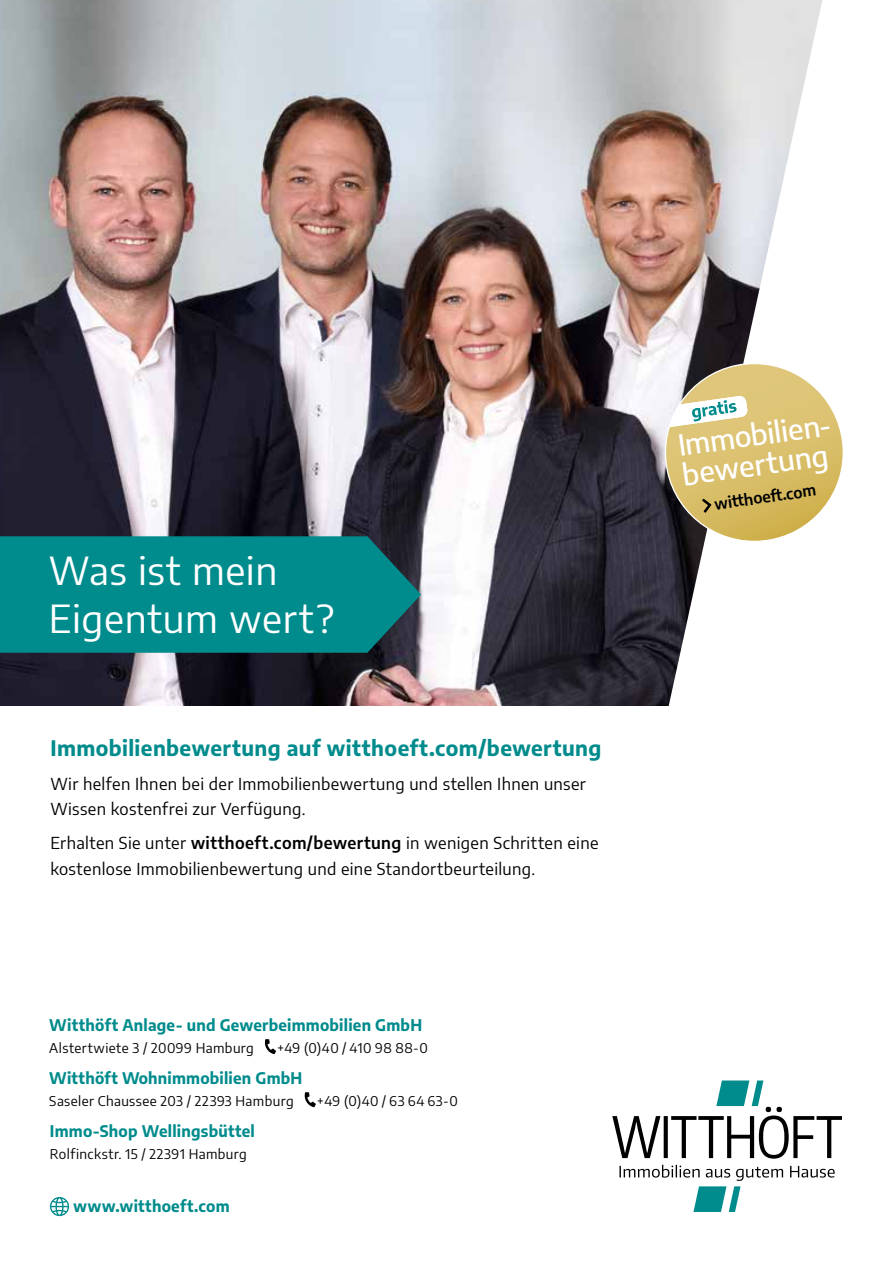
<style>
.page{position:relative;width:893px;height:1263px;background:#fff}
.page>*{position:absolute;margin:0;border:0;box-sizing:border-box;transform-origin:0 0}
.t1{font:38.7px/48px "Encode Sans";letter-spacing:.015em;color:#fff}
.t2{font:500 29.25px/29.5px "Encode Sans";color:#fff}
.t3{font:700 21px "Encode Sans";letter-spacing:.02em;color:#008b8c}
.t4{font:16.5px/25.5px "Encode Sans";letter-spacing:.02em;color:#000}
.t5{font:700 15.75px "Encode Sans";letter-spacing:.015em;color:#008b8c}
.t6{font:600 15.6px "Encode Sans";color:#000}
.t7{font:13.5px "Encode Sans";letter-spacing:.03em;color:#000}
.s1{font-weight:600}
</style>
<div class="page">
<img style="left:0;top:0;width:822px;height:706px">
<svg style="left:665px;top:363px;width:178px;height:179px"></svg>
<svg style="left:612px;top:1080px;width:230px;height:132px"></svg>
<svg style="left:304px;top:1092px;width:12px;height:15px"></svg>
<svg style="left:264px;top:1039px;width:12px;height:15px"></svg>
<svg style="left:50px;top:1197px;width:19px;height:19px"></svg>
<svg style="left:0;top:536px;width:421px;height:117px;background:#038486"></svg>
<h1 class="t1" style="left:49px;top:545px;width:287px">Was ist mein<br>Eigentum wert?</h1>
<p class="t3" style="left:50px;top:732px;width:552px">Immobilienbewertung auf witthoeft.com/bewertung</p>
<p class="t4" style="left:50px;top:770px;width:537px">Wir helfen Ihnen bei der Immobilienbewertung und stellen Ihnen unser<br>Wissen kostenfrei zur Verfügung.</p>
<p class="t4" style="left:50px;top:829px;width:550px">Erhalten Sie unter <span class="s1">witthoeft.com/bewertung</span> in wenigen Schritten eine kostenlose Immobilienbewertung und eine Standortbeurteilung.</p>
<p class="t5" style="left:49px;top:1013px;width:374px">Witthöft Anlage- und Gewerbeimmobilien GmbH</p>
<p class="t7" style="left:49px;top:1038px;width:206px">Alstertwiete 3 / 20099 Hamburg</p>
<p class="t7" style="left:277px;top:1038px;width:152px">+49 (0)40 / 410 98 88-0</p>
<p class="t5" style="left:49px;top:1066px;width:255px">Witthöft Wohnimmobilien GmbH</p>
<p class="t7" style="left:49px;top:1091px;width:246px">Saseler Chaussee 203 / 22393 Hamburg</p>
<p class="t7" style="left:317px;top:1091px;width:142px">+49 (0)40 / 63 64 63-0</p>
<p class="t5" style="left:50px;top:1119px;width:206px">Immo-Shop Wellingsbüttel</p>
<p class="t7" style="left:50px;top:1144px;width:198px">Rolfinckstr. 15 / 22391 Hamburg</p>
<p class="t5" style="left:73px;top:1194px;width:158px">www.witthoeft.com</p>
<h2 class="t2" style="left:676px;top:430px;width:158px;rotate:-8deg">Immobilien&shy;bewertung</h2>
<p class="t6" style="left:713px;top:493px;width:104px;rotate:-8deg">witthoeft.com</p>
</div>
